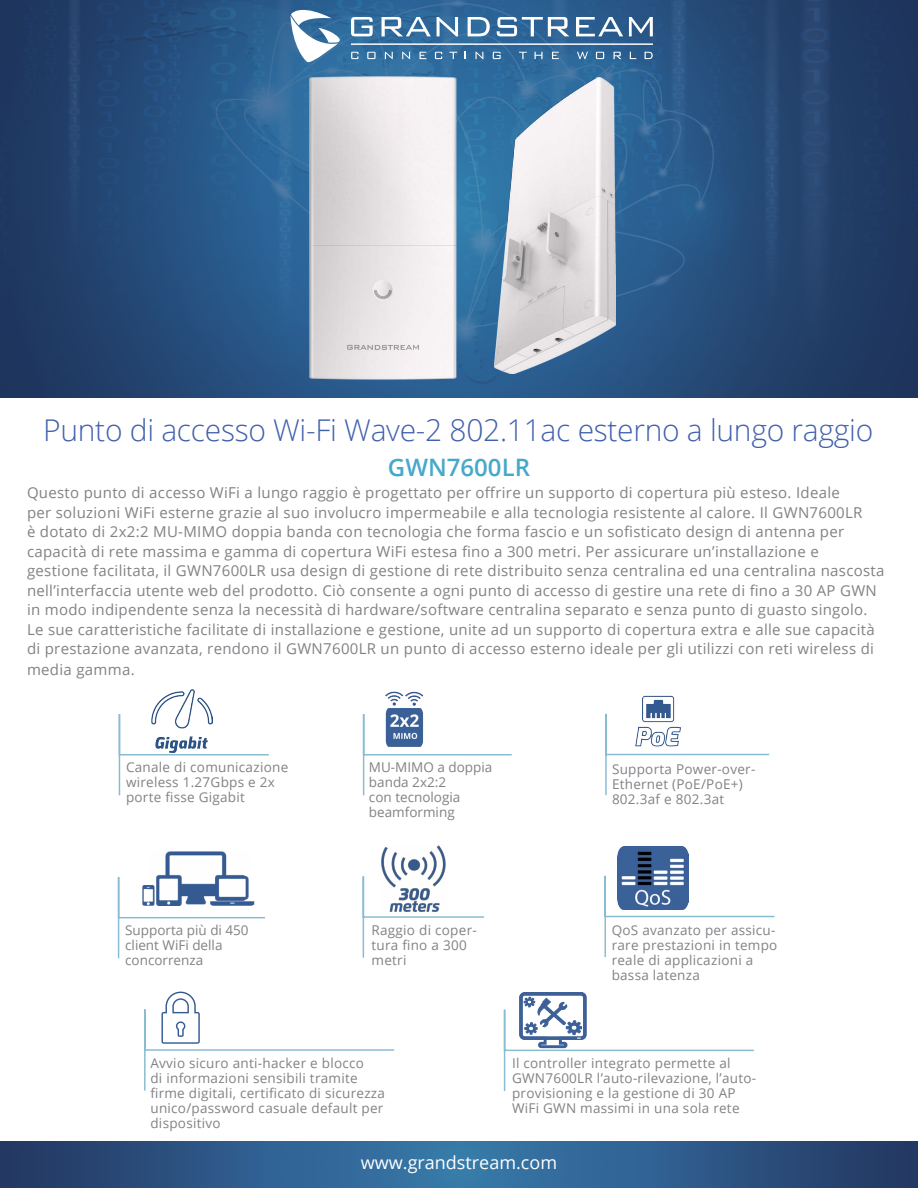
<style>
.page{position:relative;width:918px;height:1188px;background:#fff}
.page>*{position:absolute;margin:0;border:0;box-sizing:border-box;transform-origin:0 0}
.t1{font:300 30px "Open Sans";letter-spacing:-.01em;color:#4160ac}
.t2{font:600 24px "Open Sans";color:#46a8ca}
.t3{font:18px "Open Sans";color:#fff}
.t4{font:15px/19.5px "Open Sans";letter-spacing:.02em;color:#808285}
.t5{font:13.5px/15px "Open Sans";letter-spacing:.02em;color:#808285}
.t6{font:13.5px/15px "Open Sans";color:#808285}
</style>
<div class="page">
<img style="left:0;top:0;width:918px;height:397px">
<svg style="left:291px;top:10px;width:49px;height:52px"></svg>
<svg style="left:351px;top:17px;width:22px;height:19px"></svg>
<svg style="left:382px;top:17px;width:49px;height:19px"></svg>
<svg style="left:437px;top:17px;width:21px;height:19px"></svg>
<svg style="left:468px;top:17px;width:22px;height:19px"></svg>
<svg style="left:497px;top:17px;width:72px;height:19px"></svg>
<svg style="left:576px;top:17px;width:47px;height:19px"></svg>
<svg style="left:629px;top:17px;width:24px;height:19px"></svg>
<svg style="left:351px;top:52px;width:7px;height:7px"></svg>
<svg style="left:367px;top:52px;width:9px;height:7px"></svg>
<svg style="left:385px;top:52px;width:8px;height:7px"></svg>
<svg style="left:402px;top:52px;width:8px;height:7px"></svg>
<svg style="left:420px;top:52px;width:6px;height:7px"></svg>
<svg style="left:435px;top:52px;width:7px;height:7px"></svg>
<svg style="left:449px;top:52px;width:8px;height:7px"></svg>
<svg style="left:476px;top:52px;width:7px;height:7px"></svg>
<svg style="left:493px;top:52px;width:8px;height:7px"></svg>
<svg style="left:519px;top:52px;width:8px;height:7px"></svg>
<svg style="left:535px;top:52px;width:8px;height:7px"></svg>
<svg style="left:552px;top:52px;width:7px;height:7px"></svg>
<svg style="left:645px;top:52px;width:8px;height:7px"></svg>
<svg style="left:596px;top:52px;width:8px;height:7px"></svg>
<svg style="left:614px;top:52px;width:7px;height:7px"></svg>
<svg style="left:630px;top:52px;width:6px;height:7px"></svg>
<svg style="left:577px;top:52px;width:11px;height:7px"></svg>
<hr style="left:351px;top:44px;width:302px;height:1px;background:#fff">
<svg style="left:0;top:1142px;width:918px;height:46px;background:#2d5988"></svg>
<svg style="left:118px;top:714px;width:151px;height:82px"></svg>
<svg style="left:362px;top:714px;width:150px;height:82px"></svg>
<svg style="left:605px;top:713px;width:165px;height:83px"></svg>
<svg style="left:117px;top:877px;width:148px;height:82px"></svg>
<svg style="left:604px;top:875px;width:171px;height:83px"></svg>
<svg style="left:362px;top:876px;width:122px;height:82px"></svg>
<img style="left:151px;top:690px;width:62px;height:63px">
<img style="left:374px;top:691px;width:61px;height:60px">
<img style="left:622px;top:695px;width:71px;height:59px">
<img style="left:135px;top:851px;width:122px;height:62px">
<img style="left:617px;top:846px;width:72px;height:63px">
<svg style="left:144px;top:992px;width:251px;height:99px"></svg>
<svg style="left:503px;top:992px;width:251px;height:99px"></svg>
<img style="left:302px;top:68px;width:163px;height:320px">
<img style="left:495px;top:78px;width:120px;height:296px">
<img style="left:381px;top:845px;width:65px;height:67px">
<h1 class="t1" style="left:43px;top:410px;width:832px">Punto di accesso Wi-Fi Wave-2 802.11ac esterno a lungo raggio</h1>
<p class="t4" style="left:27px;top:483px;width:859px">Questo punto di accesso WiFi a lungo raggio è progettato per offrire un supporto di copertura più esteso. Ideale<br>per soluzioni WiFi esterne grazie al suo involucro impermeabile e alla tecnologia resistente al calore. Il GWN7600LR<br>è dotato di 2x2:2 MU-MIMO doppia banda con tecnologia che forma fascio e un sofisticato design di antenna per capacità di rete massima e gamma di copertura WiFi estesa fino a 300 metri. Per assicurare un’installazione e<br>gestione facilitata, il GWN7600LR usa design di gestione di rete distribuito senza centralina ed una centralina nascosta nell’interfaccia utente web del prodotto. Ciò consente a ogni punto di accesso di gestire una rete di fino a 30 AP GWN in modo indipendente senza la necessità di hardware/software centralina separato e senza punto di guasto singolo.<br>Le sue caratteristiche facilitate di installazione e gestione, unite ad un supporto di copertura extra e alle sue capacità di prestazione avanzata, rendono il GWN7600LR un punto di accesso esterno ideale per gli utilizzi con reti wireless di</p>
<p class="t4" style="left:27px;top:660px;width:109px">media gamma.</p>
<h2 class="t2" style="left:388px;top:451px;width:144px">GWN7600LR</h2>
<p class="t5" style="left:126px;top:759px;width:164px">Canale di comunicazione wireless 1.27Gbps e 2x porte fisse Gigabit</p>
<p class="t6" style="left:369px;top:759px;width:125px">MU-MIMO a doppia banda 2x2:2<br>con tecnologia beamforming</p>
<p class="t5" style="left:612px;top:761px;width:145px">Supporta Power-over-<br>Ethernet (PoE/PoE+)<br>802.3af e 802.3at</p>
<p class="t5" style="left:372px;top:922px;width:107px">Raggio di coper&shy;tura fino a 300 metri</p>
<p class="t6" style="left:125px;top:923px;width:125px">Supporta più di 450 client WiFi della concorrenza</p>
<p class="t5" style="left:612px;top:922px;width:167px">QoS avanzato per assicu&shy;rare prestazioni in tempo reale di applicazioni a bassa latenza</p>
<p class="t5" style="left:150px;top:1055px;width:236px">Avvio sicuro anti-hacker e blocco<br>di informazioni sensibili tramite firme digitali, certificato di sicurezza unico/password casuale default per dispositivo</p>
<p class="t5" style="left:512px;top:1056px;width:246px">Il controller integrato permette al GWN7600LR l’auto-rilevazione, l’auto&shy;provisioning e la gestione di 30 AP WiFi GWN massimi in una sola rete</p>
<p class="t3" style="left:361px;top:1151px;width:198px">www.grandstream.com</p>
</div>
